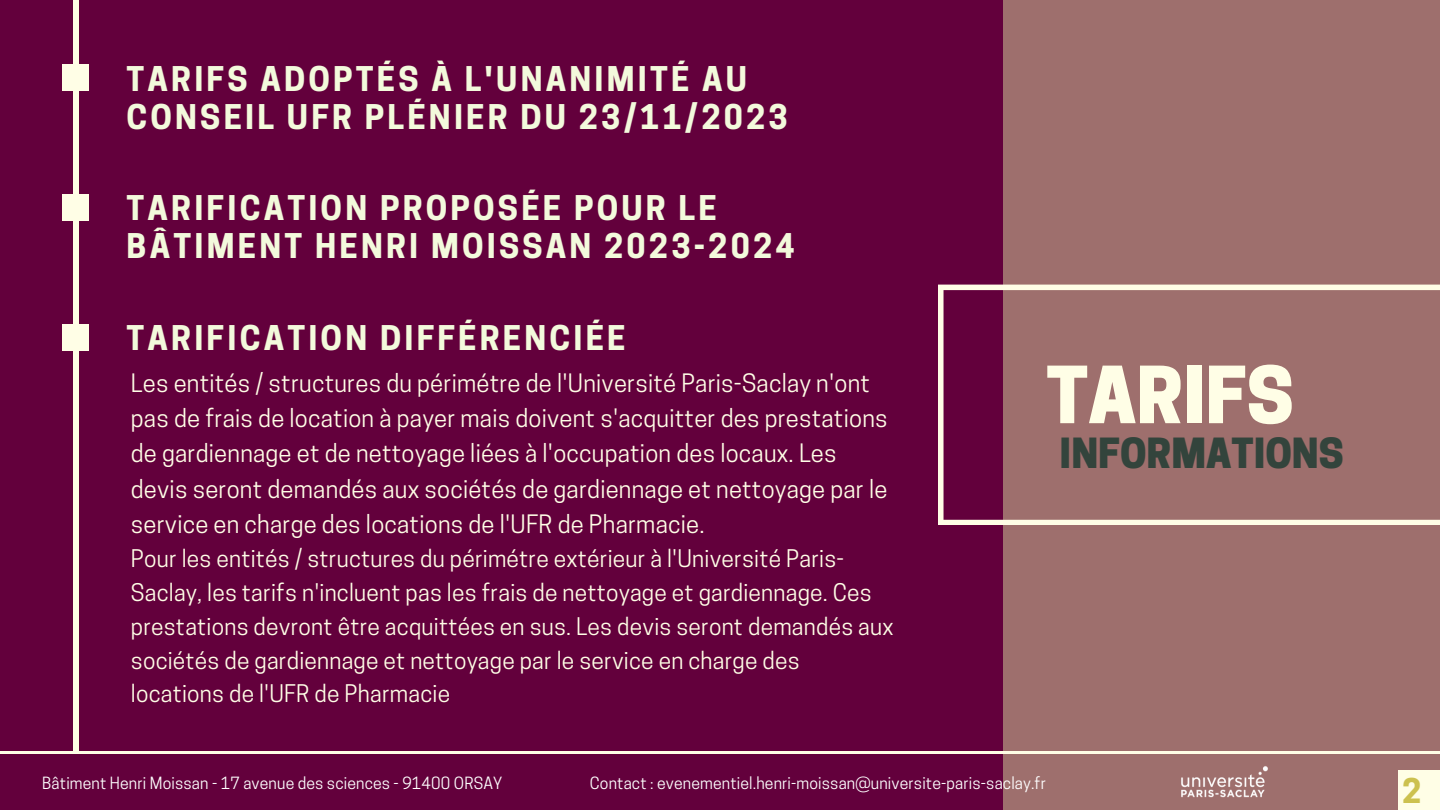
<style>
.page{position:relative;width:1440px;height:810px;background:#63003c}
.page>*{position:absolute;margin:0;border:0;box-sizing:border-box;transform-origin:0 0}
.t1{font:800 73.8px "Cooper Hewitt";color:#fffee6}
.t2{font:800 39px "Cooper Hewitt";color:#33443c}
.t3{font:700 32px/38.2px "Cooper Hewitt";letter-spacing:.1em;color:#f3fadc}
.t4{font:700 32px "Cooper Hewitt";color:#ccc14f}
.t5{font:23.8px/35.2px "Cooper Hewitt";letter-spacing:.01em;color:#fffee6}
.t6{font:22.8px/33.8px "Cooper Hewitt";letter-spacing:.01em;color:#fffee6}
.t7{font:15.8px "Cooper Hewitt";letter-spacing:.01em;color:#fff}
</style>
<div class="page">
<div style="left:1004px;top:0;width:436px;height:810px;background:#9e6f6d"></div>
<svg style="left:938px;top:285px;width:502px;height:240px"></svg>
<hr style="left:0;top:751px;width:1440px;height:3px;background:#fffee6">
<div style="left:1398px;top:770px;width:42px;height:40px;background:#fffee6"></div>
<img style="left:1181px;top:766px;width:87px;height:32px">
<div style="left:73px;top:0;width:6px;height:753px;background:#fffee6"></div>
<div style="left:63px;top:324px;width:26px;height:26px;background:#fffee6"></div>
<div style="left:63px;top:194px;width:26px;height:26px;background:#fffee6"></div>
<div style="left:63px;top:64px;width:26px;height:26px;background:#fffee6"></div>
<h3 class="t3" style="left:127px;top:64px;width:663px">TARIFS ADOPTÉS À L'UNANIMITÉ AU<br>CONSEIL UFR PLÉNIER DU 23/11/2023</h3>
<h4 class="t3" style="left:127px;top:193px;width:670px">TARIFICATION PROPOSÉE POUR LE<br>BÂTIMENT HENRI MOISSAN 2023-2024</h4>
<p class="t3" style="left:127px;top:323px;width:501px">TARIFICATION DIFFÉRENCIÉE</p>
<p class="t5" style="left:131px;top:368px;width:758px">Les entités / structures du périmétre de l'Université Paris-Saclay n'ont pas de frais de location à payer mais doivent s'acquitter des prestations de gardiennage et de nettoyage liées à l'occupation des locaux. Les devis seront demandés aux sociétés de gardiennage et nettoyage par le service en charge des locations de l'UFR de Pharmacie.</p>
<p class="t6" style="left:131px;top:545px;width:764px">Pour les entités / structures du périmétre extérieur à l'Université Paris-Saclay, les tarifs n'incluent pas les frais de nettoyage et gardiennage. Ces prestations devront être acquittées en sus. Les devis seront demandés aux sociétés de gardiennage et nettoyage par le service en charge des locations de l'UFR de Pharmacie</p>
<h2 class="t1" style="left:1046px;top:368px;width:249px">TARIFS</h2>
<p class="t2" style="left:1060px;top:439px;width:286px">INFORMATIONS</p>
<h3 class="t7" style="left:42px;top:777px;width:462px">Bâtiment Henri Moissan - 17 avenue des sciences - 91400 ORSAY</h3>
<p class="t7" style="left:590px;top:777px;width:458px">Contact : evenementiel.henri-moissan@universite-paris-saclay.fr</p>
<h3 class="t4" style="left:1402px;top:779px;width:21px">2</h3>
</div>
